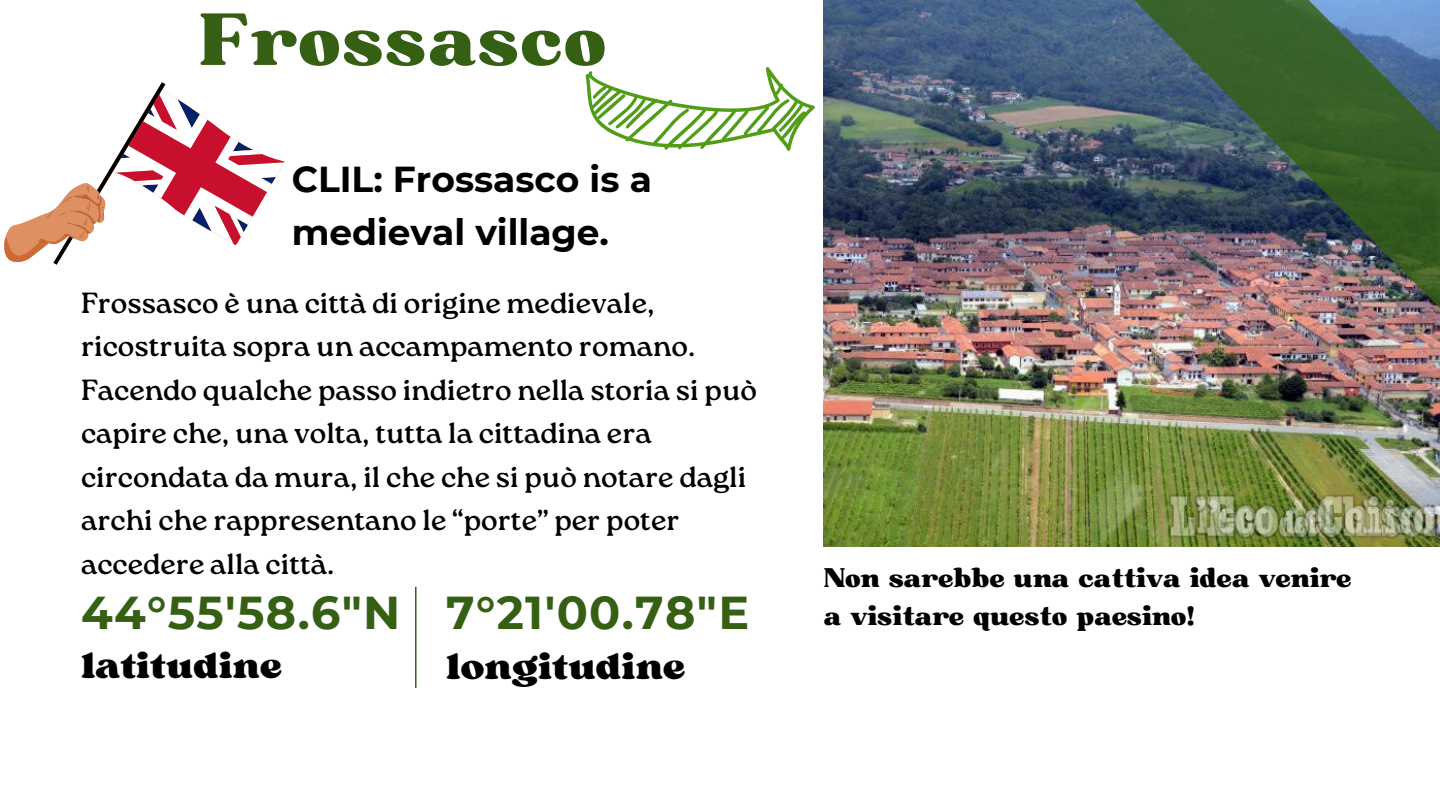
<style>
.page{position:relative;width:1440px;height:810px;background:#fff}
.page>*{position:absolute;margin:0;border:0;box-sizing:border-box;transform-origin:0 0}
.t1{font:71.3px "Bugaki";letter-spacing:.025em;color:#356014}
.t2{font:700 46px "Montserrat";letter-spacing:.03em;color:#356014}
.t3{font:37.4px "Sergio Trendy";color:#000}
.t4{font:37px "Sergio Trendy";color:#000}
.t5{font:700 36px/53.3px "Montserrat";color:#000}
.t6{font:29.1px/43.5px "Roca One";color:#000}
.t7{font:26px/38.3px "Bugaki";color:#000}
</style>
<div class="page">
<hr style="left:415px;top:587px;width:2px;height:101px;background:#356014">
<img style="left:824px;top:1px;width:616px;height:546px">
<img style="left:1049px;top:0;width:391px;height:365px">
<svg style="left:585px;top:67px;width:230px;height:84px"></svg>
<svg style="left:4px;top:82px;width:281px;height:183px"></svg>
<h1 class="t1" style="left:199px;top:-8px;width:409px">Frossasco</h1>
<p class="t5" style="left:292px;top:150px;width:362px">CLIL: Frossasco is a medieval village.</p>
<p class="t6" style="left:81px;top:285px;width:678px">Frossasco è una città di origine medievale, ricostruita sopra un accampamento romano.<br>Facendo qualche passo indietro nella storia si può capire che, una volta, tutta la cittadina era circondata da mura, il che che si può notare dagli archi che rappresentano le “porte” per poter accedere alla città.</p>
<h2 class="t2" style="left:81px;top:580px;width:321px">44°55′58.6″N</h2>
<p class="t4" style="left:81px;top:643px;width:203px">latitudine</p>
<h2 class="t2" style="left:446px;top:580px;width:305px">7°21′00.78″E</h2>
<p class="t3" style="left:446px;top:643px;width:241px">longitudine</p>
<p class="t7" style="left:824px;top:558px;width:529px">Non sarebbe una cattiva idea venire a visitare questo paesino!</p>
</div>
